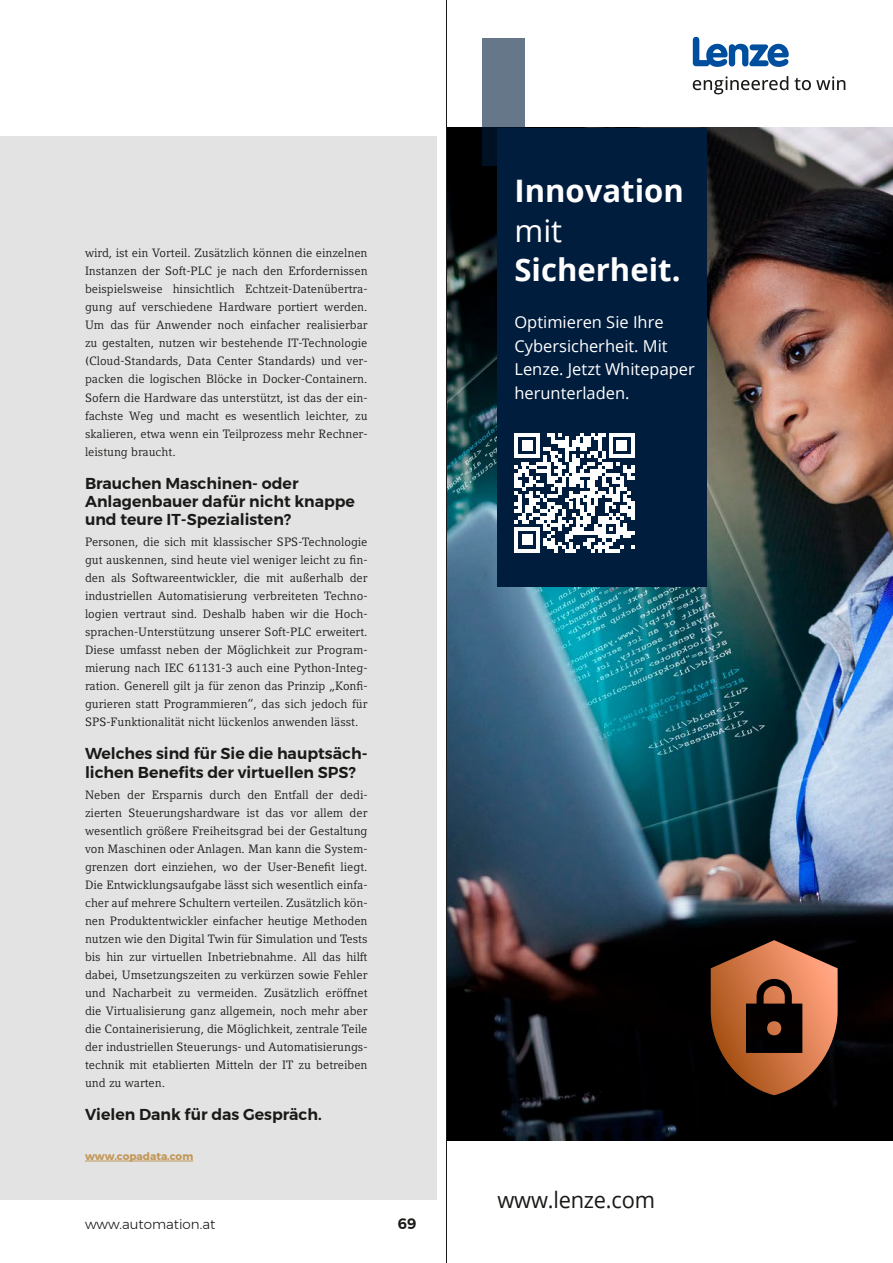
<style>
.page{position:relative;width:893px;height:1263px;background:#fff}
.page>*{position:absolute;margin:0;border:0;box-sizing:border-box;transform-origin:0 0}
.t1{font:700 31.05px "Open Sans";color:#fff}
.t2{font:31.05px "Open Sans";color:#fff}
.t3{font:22.5px "Open Sans";letter-spacing:-.01em;color:#1a1a18}
.t4{font:16.5px/23.7px "Open Sans";color:#fff}
.t5{font:600 15.75px/18px "Montserrat";color:#1a1a18}
.t6{font:600 15px "Montserrat";color:#1a1a18}
.t7{font:300 13.5px "Montserrat";color:#1a1a18}
.t8{font:12px/18px "Compatil Letter LT Pro";color:#1a1a18;text-align:justify}
.t9{font:700 10.5px "Montserrat";color:#c29759}
</style>
<div class="page">
<div style="left:0;top:136px;width:437px;height:1063px;background:#e3e3e3"></div>
<hr style="left:85px;top:1160px;width:108px;height:1px;background:#c29759">
<img style="left:446px;top:0;width:447px;height:1263px">
<p class="t8" style="left:85px;top:244px;width:284px">wird, ist ein Vorteil. Zusätzlich können die einzelnen Instanzen der Soft-PLC je nach den Erfordernissen beispielsweise hinsichtlich Echtzeit-Datenübertra&shy;gung auf verschiedene Hardware portiert werden.<br>Um das für Anwender noch einfacher realisierbar zu gestalten, nutzen wir bestehende IT-Technologie (Cloud-Standards, Data Center Standards) und ver&shy;packen die logischen Blöcke in Docker-Containern.<br>Sofern die Hardware das unterstützt, ist das der ein&shy;fachste Weg und macht es wesentlich leichter, zu skalieren, etwa wenn ein Teilprozess mehr Rechner&shy;leistung braucht.</p>
<h3 class="t5" style="left:85px;top:474px;width:271px">Brauchen Maschinen- oder<br>Anlagenbauer dafür nicht knappe und teure IT-Spezialisten?</h3>
<p class="t8" style="left:85px;top:533px;width:284px">Personen, die sich mit klassischer SPS-Technologie gut auskennen, sind heute viel weniger leicht zu fin&shy;den als Softwareentwickler, die mit außerhalb der industriellen Automatisierung verbreiteten Techno&shy;logien vertraut sind. Deshalb haben wir die Hoch&shy;sprachen-Unterstützung unserer Soft-PLC erweitert.<br>Diese umfasst neben der Möglichkeit zur Program&shy;mierung nach IEC 61131-3 auch eine Python-Integ&shy;ration. Generell gilt ja für zenon das Prinzip „Konfi&shy;gurieren statt Programmieren“, das sich jedoch für SPS-Funktionalität nicht lückenlos anwenden lässt.</p>
<h3 class="t5" style="left:85px;top:745px;width:284px">Welches sind für Sie die hauptsäch&shy;lichen Benefits der virtuellen SPS?</h3>
<p class="t8" style="left:85px;top:785px;width:284px">Neben der Ersparnis durch den Entfall der dedi&shy;zierten Steuerungshardware ist das vor allem der wesentlich größere Freiheitsgrad bei der Gestaltung von Maschinen oder Anlagen. Man kann die System&shy;grenzen dort einziehen, wo der User-Benefit liegt.<br>Die Entwicklungsaufgabe lässt sich wesentlich einfa&shy;cher auf mehrere Schultern verteilen. Zusätzlich kön&shy;nen Produktentwickler einfacher heutige Methoden nutzen wie den Digital Twin für Simulation und Tests bis hin zur virtuellen Inbetriebnahme. All das hilft dabei, Umsetzungszeiten zu verkürzen sowie Fehler und Nacharbeit zu vermeiden. Zusätzlich eröffnet die Virtualisierung ganz allgemein, noch mehr aber die Containerisierung, die Möglichkeit, zentrale Teile der industriellen Steuerungs- und Automatisierungs&shy;technik mit etablierten Mitteln der IT zu betreiben und zu warten.</p>
<h3 class="t5" style="left:85px;top:1106px;width:238px">Vielen Dank für das Gespräch.</h3>
<p class="t9" style="left:85px;top:1147px;width:110px">www.copadata.com</p>
<p class="t7" style="left:85px;top:1214px;width:132px">www.automation.at</p>
<p class="t6" style="left:398px;top:1211px;width:20px">69</p>
<h1 class="t1" style="left:514px;top:169px;width:171px">Innovation</h1>
<h1 class="t2" style="left:514px;top:209px;width:49px">mit</h1>
<h1 class="t1" style="left:514px;top:248px;width:168px">Sicherheit.</h1>
<h3 class="t4" style="left:514px;top:309px;width:182px">Optimieren Sie Ihre<br>Cybersicherheit. Mit<br>Lenze. Jetzt Whitepaper herunterladen.</h3>
<h2 class="t3" style="left:497px;top:1184px;width:159px">www.lenze.com</h2>
</div>
